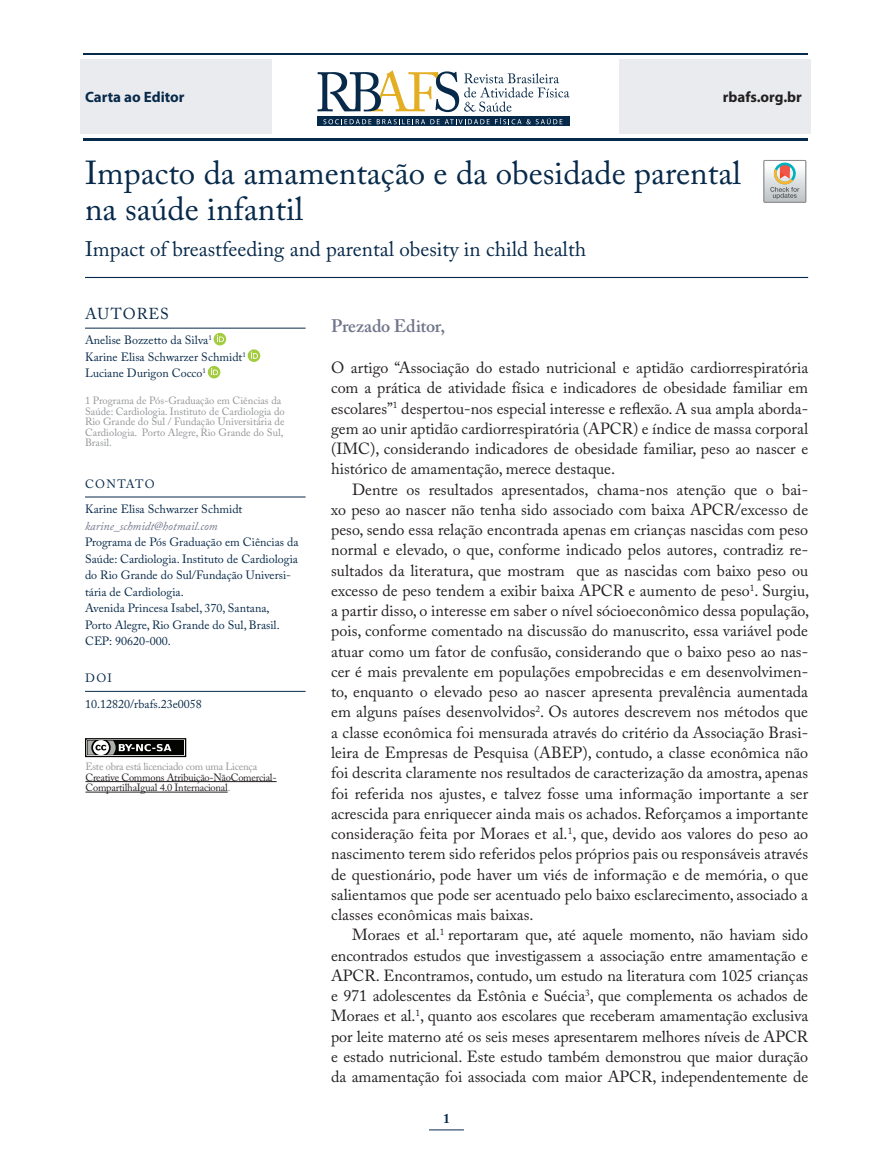
<style>
.page{position:relative;width:893px;height:1170px;background:#fff}
.page>*{position:absolute;margin:0;border:0;box-sizing:border-box;transform-origin:0 0}
.Titulo_inglês{font:33px/36px "Adobe Caslon Pro";color:#082a4a}
.Titulo{font:21px "Adobe Caslon Pro";color:#082a4a}
.Subtitulo_texto{font:600 18px "Adobe Caslon Pro";letter-spacing:-.01em;color:#71758b}
.Texto{font:16.05px/20.2px "Adobe Caslon Pro";color:#231f20;text-align:justify}
.Texto_sem_recuo{font:16.05px/20.2px "Adobe Caslon Pro";color:#231f20;text-align:justify}
.Titulo_itens_pg_inic{font:15.75px "Adobe Caslon Pro";letter-spacing:.055em;color:#082a4a}
.t1{font:700 15px "Myriad Pro";color:#082a4a}
.t2{font:700 15px "Myriad Pro";color:#231f20}
.Nº_página{font:700 13.5px "Adobe Caslon Pro";color:#082a4a}
.Autores{font:12px/16.5px "Adobe Caslon Pro";color:#082a4a}
.Autores-2{font:italic 12px "Adobe Caslon Pro";color:#71758b}
.Corresponding{font:12px "Adobe Caslon Pro";letter-spacing:.11em;color:#082a4a}
.Filiação{font:10.5px/10.5px "Adobe Caslon Pro";color:#939598}
.Filiação-2{font:10.5px/10.5px "Adobe Caslon Pro";letter-spacing:-.02em;color:#231f20}
.s1{color:#939598}
.s2{color:#8a8c8f}
</style>
<div class="page">
<div style="left:619px;top:59px;width:192px;height:75px;background:#eaebef"></div>
<div style="left:80px;top:59px;width:192px;height:75px;background:#eaebef"></div>
<hr style="left:83px;top:53px;width:725px;height:2px;background:#082a4a">
<hr style="left:83px;top:138px;width:725px;height:2px;background:#082a4a">
<svg style="left:318px;top:117px;width:252px;height:9px"></svg>
<svg style="left:323px;top:119px;width:48px;height:5px"></svg>
<svg style="left:377px;top:118px;width:185px;height:6px"></svg>
<svg style="left:318px;top:70px;width:251px;height:42px"></svg>
<hr style="left:429px;top:1129px;width:35px;height:1px;background:#082a4a">
<div style="left:86px;top:738px;width:100px;height:18px;background:#040503"></div>
<div style="left:85px;top:738px;width:101px;height:19px;border:1px solid #040503"></div>
<svg style="left:85px;top:738px;width:86px;height:19px"></svg>
<hr style="left:85px;top:781px;width:192px;height:1px;background:#231f20">
<hr style="left:85px;top:791px;width:143px;height:1px;background:#231f20">
<hr style="left:85px;top:277px;width:723px;height:1px;background:#082a4a">
<hr style="left:85px;top:328px;width:221px;height:1px;background:#082a4a">
<hr style="left:85px;top:496px;width:221px;height:1px;background:#082a4a">
<hr style="left:85px;top:691px;width:221px;height:1px;background:#082a4a">
<svg style="left:214px;top:333px;width:12px;height:12px"></svg>
<svg style="left:248px;top:349px;width:12px;height:13px"></svg>
<svg style="left:208px;top:366px;width:12px;height:12px"></svg>
<svg style="left:764px;top:160px;width:42px;height:42px"></svg>
<p class="t1" style="left:85px;top:87px;width:101px">Carta ao Editor</p>
<p class="t2" style="left:723px;top:87px;width:81px">rbafs.org.br</p>
<p class="Titulo_inglês" style="left:85px;top:155px;width:657px">Impacto da amamentação e da obesidade parental na saúde infantil</p>
<p class="Titulo" style="left:85px;top:236px;width:502px">Impact of breastfeeding and parental obesity in child health</p>
<p class="Titulo_itens_pg_inic" style="left:85px;top:304px;width:85px">AUTORES</p>
<p class="Autores" style="left:85px;top:332px;width:128px">Anelise Bozzetto da Silva<sup>1</sup></p>
<p class="Autores" style="left:85px;top:348px;width:162px">Karine Elisa Schwarzer Schmidt<sup>1</sup></p>
<p class="Autores" style="left:85px;top:365px;width:122px">Luciane Durigon Cocco<sup>1</sup></p>
<p class="Filiação" style="left:85px;top:395px;width:201px">1 Programa de Pós-Graduação em Ciências da Saúde: Cardiologia. Instituto de Cardiologia do Rio Grande do Sul / Fundação Universitária de Cardiologia. Porto Alegre, Rio Grande do Sul, Brasil.</p>
<p class="Corresponding" style="left:85px;top:477px;width:71px">CONTATO</p>
<p class="Autores" style="left:85px;top:500px;width:159px">Karine Elisa Schwarzer Schmidt</p>
<p class="Autores-2" style="left:85px;top:518px;width:134px">karine_schmidt@hotmail.com</p>
<p class="Autores" style="left:85px;top:533px;width:215px">Programa de Pós Graduação em Ciências da Saúde: Cardiologia. Instituto de Cardiologia do Rio Grande do Sul/Fundação Universi&shy;tária de Cardiologia.</p>
<p class="Autores" style="left:85px;top:599px;width:196px">Avenida Princesa Isabel, 370, Santana,<br>Porto Alegre, Rio Grande do Sul, Brasil.<br>CEP: 90620-000.</p>
<p class="Corresponding" style="left:85px;top:671px;width:28px">DOI</p>
<p class="Autores" style="left:85px;top:695px;width:118px">10.12820/rbafs.23e0058</p>
<p class="Filiação-2" style="left:85px;top:761px;width:193px"><span class="s1">Este obra está licenciado com uma Licença<br></span>Creative Commons Atribuição-NãoComercial-<br>CompartilhaIgual 4.0 Internacional<span class="s2">.</span></p>
<p class="Subtitulo_texto" style="left:331px;top:316px;width:116px">Prezado Editor,</p>
<p class="Texto_sem_recuo" style="left:331px;top:357px;width:479px">O artigo “Associação do estado nutricional e aptidão cardiorrespiratória com a prática de atividade física e indicadores de obesidade familiar em escolares”<sup>1</sup> despertou-nos especial interesse e reflexão. A sua ampla aborda&shy;gem ao unir aptidão cardiorrespiratória (APCR) e índice de massa corporal (IMC), considerando indicadores de obesidade familiar, peso ao nascer e histórico de amamentação, merece destaque.</p>
<p class="Texto" style="left:331px;top:479px;width:480px;text-indent:21px">Dentre os resultados apresentados, chama-nos atenção que o bai&shy;xo peso ao nascer não tenha sido associado com baixa APCR/excesso de peso, sendo essa relação encontrada apenas em crianças nascidas com peso normal e elevado, o que, conforme indicado pelos autores, contradiz re&shy;sultados da literatura, que mostram que as nascidas com baixo peso ou excesso de peso tendem a exibir baixa APCR e aumento de peso<sup>1</sup>. Surgiu, a partir disso, o interesse em saber o nível sócioeconômico dessa população, pois, conforme comentado na discussão do manuscrito, essa variável pode atuar como um fator de confusão, considerando que o baixo peso ao nas&shy;cer é mais prevalente em populações empobrecidas e em desenvolvimen&shy;to, enquanto o elevado peso ao nascer apresenta prevalência aumentada em alguns países desenvolvidos<sup>2</sup>. Os autores descrevem nos métodos que a classe econômica foi mensurada através do critério da Associação Brasi&shy;leira de Empresas de Pesquisa (ABEP), contudo, a classe econômica não foi descrita claramente nos resultados de caracterização da amostra, apenas foi referida nos ajustes, e talvez fosse uma informação importante a ser acrescida para enriquecer ainda mais os achados. Reforçamos a importante consideração feita por Moraes et al.<sup>1</sup>, que, devido aos valores do peso ao nascimento terem sido referidos pelos próprios pais ou responsáveis através de questionário, pode haver um viés de informação e de memória, o que salientamos que pode ser acentuado pelo baixo esclarecimento, associado a classes econômicas mais baixas.</p>
<p class="Texto" style="left:331px;top:924px;width:479px;text-indent:21px">Moraes et al.<sup>1</sup> reportaram que, até aquele momento, não haviam sido encontrados estudos que investigassem a associação entre amamentação e APCR. Encontramos, contudo, um estudo na literatura com 1025 crianças e 971 adolescentes da Estônia e Suécia<sup>3</sup>, que complementa os achados de Moraes et al.<sup>1</sup>, quanto aos escolares que receberam amamentação exclusiva por leite materno até os seis meses apresentarem melhores níveis de APCR e estado nutricional. Este estudo também demonstrou que maior duração da amamentação foi associada com maior APCR, independentemente de</p>
<p class="Nº_página" style="left:443px;top:1110px;width:8px">1</p>
</div>
